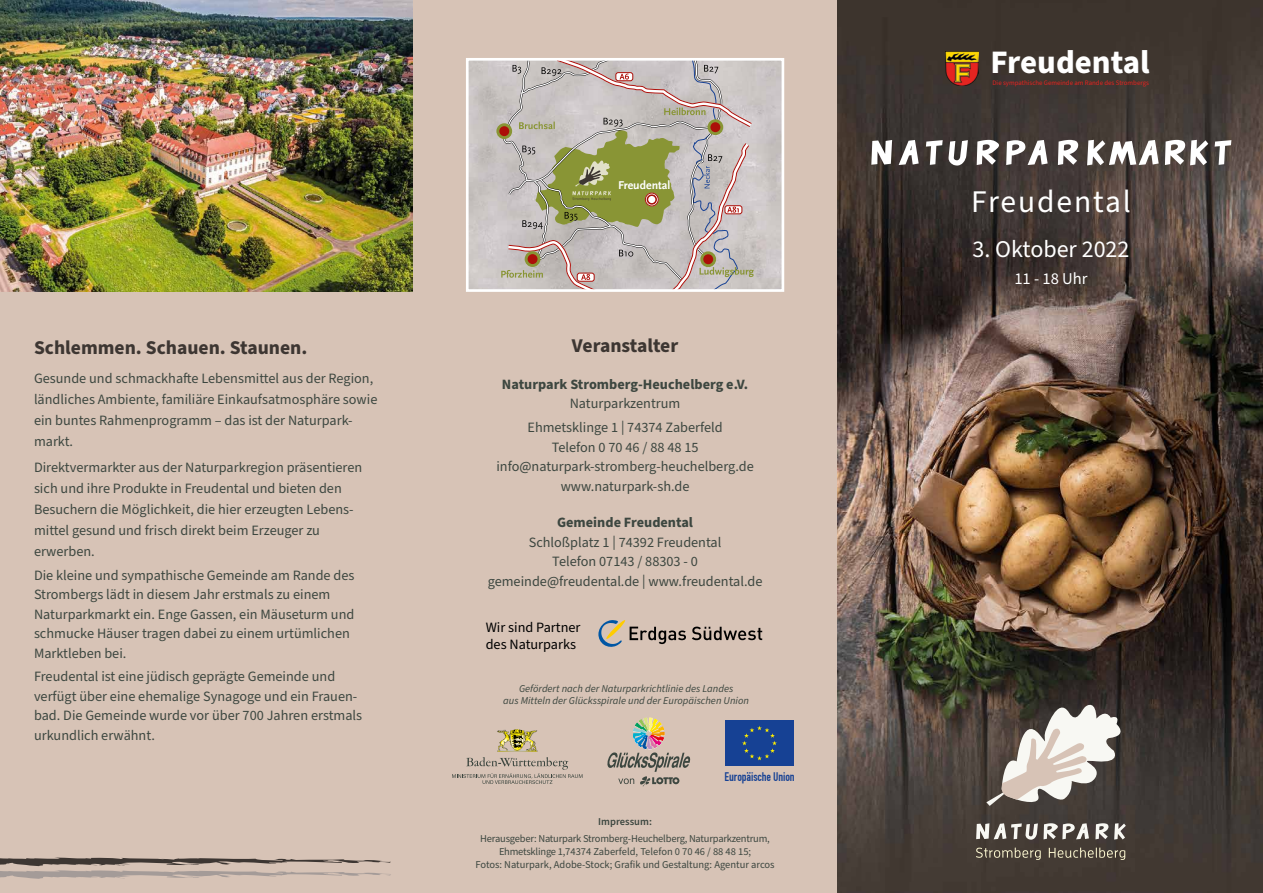
<style>
.page{position:relative;width:1263px;height:893px;background:#d7c3b6}
.page>*{position:absolute;margin:0;border:0;box-sizing:border-box;transform-origin:0 0}
.t1{font:700 32.85px "Source Sans Pro";color:#fff}
.t2{font:31.5px "Source Sans Pro";letter-spacing:.06em;color:#fff}
.t3{font:24px "Source Sans Pro";color:#fff}
.t4{font:700 19.5px "Source Sans Pro";color:#3d3632}
.t5{font:16.5px "Source Sans Pro";color:#fff}
.t6{font:14.25px/19.5px "Source Sans Pro";color:#3d4740}
.t7{font:700 14.25px "Source Sans Pro";color:#3d4740}
.t8{font:14.25px/17.1px "Source Sans Pro";color:#000}
.t9{font:13.05px "Fette Engschrift";letter-spacing:-.01em;color:#164194}
.t10{font:700 11.85px "Scala Sans";color:#fff}
.t11{font:10.5px/12.6px "Source Sans Pro";letter-spacing:-.02em;color:#3d4740;text-align:center}
.t12{font:italic 10.5px/12.6px "Source Sans Pro";color:#3d4740;text-align:center}
.t13{font:600 10.5px "Source Sans Pro";color:#3d4740}
.t14{font:6.75px "Source Sans Pro";color:#e52320}
.s1{font-family:"Macha"}
.s2{font-weight:700}
</style>
<div class="page">
<img style="left:837px;top:0;width:426px;height:893px">
<svg style="left:0;top:857px;width:391px;height:22px"></svg>
<img style="left:0;top:0;width:412px;height:291px">
<svg style="left:986px;top:694px;width:143px;height:112px"></svg>
<svg style="left:976px;top:823px;width:150px;height:17px"></svg>
<svg style="left:976px;top:847px;width:149px;height:13px"></svg>
<svg style="left:871px;top:140px;width:288px;height:26px"></svg>
<svg style="left:1165px;top:140px;width:43px;height:25px"></svg>
<svg style="left:1214px;top:140px;width:17px;height:25px"></svg>
<svg style="left:692px;top:627px;width:70px;height:13px"></svg>
<svg style="left:598px;top:620px;width:88px;height:27px"></svg>
<div style="left:725px;top:720px;width:69px;height:46px;background:#164194"></div>
<svg style="left:742px;top:726px;width:35px;height:34px"></svg>
<svg style="left:452px;top:729px;width:131px;height:55px"></svg>
<svg style="left:607px;top:717px;width:83px;height:69px"></svg>
<img style="left:946px;top:51px;width:32px;height:35px">
<img style="left:470px;top:62px;width:310px;height:226px">
<svg style="left:496px;top:123px;width:16px;height:16px"></svg>
<svg style="left:499px;top:126px;width:10px;height:10px"></svg>
<svg style="left:501px;top:62px;width:254px;height:226px"></svg>
<div style="left:466px;top:58px;width:318px;height:234px;border:3px solid #fff"></div>
<h3 class="t4" style="left:34px;top:334px;width:275px">Schlemmen. Schauen. Staunen.</h3>
<p class="t6" style="left:34px;top:369px;width:345px;line-height:21px">Gesunde und schmackhafte Lebensmittel aus der Region, ländliches Ambiente, familiäre Einkaufsatmosphäre sowie ein buntes Rahmenprogramm – das ist der Naturpark&shy;markt.</p>
<p class="t6" style="left:34px;top:457px;width:330px;line-height:21px">Direktvermarkter aus der Naturparkregion präsentieren sich und ihre Produkte in Freudental und bieten den Besuchern die Möglichkeit, die hier erzeugten Lebens&shy;mittel gesund und frisch direkt beim Erzeuger zu erwerben.</p>
<p class="t6" style="left:34px;top:565px;width:322px">Die kleine und sympathische Gemeinde am Rande des Strombergs lädt in diesem Jahr erstmals zu einem Naturparkmarkt ein. Enge Gassen, ein Mäuseturm und schmucke Häuser tragen dabei zu einem urtümlichen Marktleben bei.</p>
<p class="t6" style="left:34px;top:667px;width:330px">Freudental ist eine jüdisch geprägte Gemeinde und verfügt über eine ehemalige Synagoge und ein Frauen&shy;bad. Die Gemeinde wurde vor über 700 Jahren erstmals urkundlich erwähnt.</p>
<p class="t10" style="left:618px;top:178px;width:54px">Freudental</p>
<h3 class="t4" style="left:572px;top:333px;width:108px">Veranstalter</h3>
<p class="t7" style="left:502px;top:374px;width:248px">Naturpark Stromberg-Heuchelberg e.V.</p>
<p class="t6" style="left:527px;top:392px;width:197px;line-height:23.7px;text-align:center">Naturparkzentrum<br>Ehmetsklinge 1 <span class="s1">|</span> 74374 Zaberfeld</p>
<p class="t6" style="left:496px;top:438px;width:259px;text-align:center">Telefon 0 70 46 / 88 48 15 info@naturpark-stromberg-heuchelberg.de www.naturpark-sh.de</p>
<p class="t6" style="left:488px;top:513px;width:276px;text-align:center"><span class="s2">Gemeinde Freudental<br></span>Schloßplatz 1 <span class="s1">|</span> 74392 Freudental<br>Telefon 07143 / 88303 - 0 gemeinde@freudental.de <span class="s1">|</span> www.freudental.de</p>
<p class="t8" style="left:486px;top:619px;width:96px">Wir sind Partner des Naturparks</p>
<p class="t12" style="left:503px;top:682px;width:247px">Gefördert nach der Naturparkrichtlinie des Landes<br>aus Mitteln der Glücksspirale und der Europäischen Union</p>
<p class="t9" style="left:724px;top:769px;width:72px">Europäische Union</p>
<p class="t13" style="left:598px;top:815px;width:55px">Impressum:</p>
<p class="t11" style="left:475px;top:833px;width:301px">Herausgeber: Naturpark Stromberg-Heuchelberg, Naturparkzentrum,<br>Ehmetsklinge 1,74374 Zaberfeld, Telefon 0 70 46 / 88 48 15;<br>Fotos: Naturpark, Adobe-Stock; Grafik und Gestaltung: Agentur arcos</p>
<h1 class="t1" style="left:990px;top:40px;width:161px">Freudental</h1>
<p class="t14" style="left:992px;top:78px;width:158px">Die sympathische Gemeinde am Rande des Strombergs</p>
<h2 class="t2" style="left:971px;top:180px;width:161px">Freudental</h2>
<h3 class="t3" style="left:972px;top:233px;width:158px">3. Oktober 2022</h3>
<p class="t5" style="left:1014px;top:268px;width:75px">11 - 18 Uhr</p>
</div>
